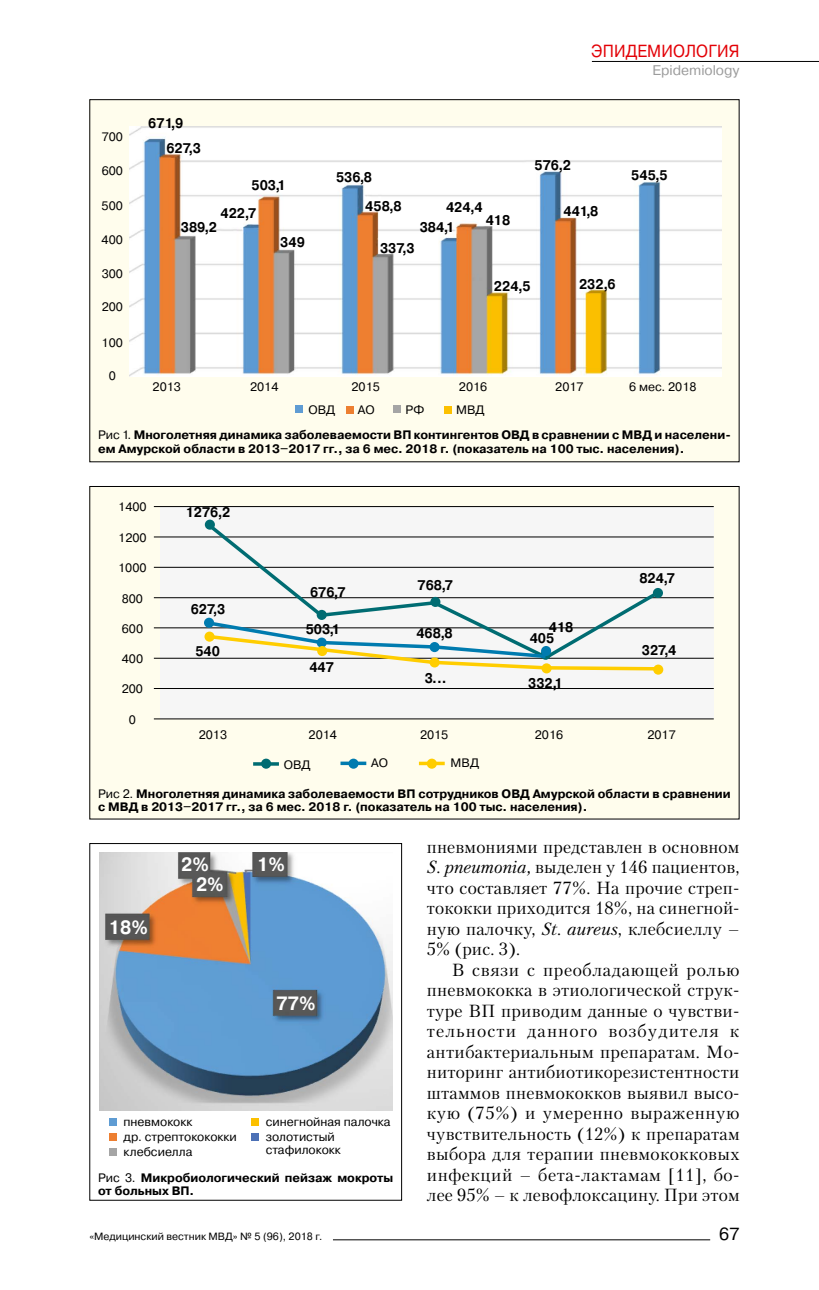
<style>
.page{position:relative;width:819px;height:1290px;background:#fff}
.page>*{position:absolute;margin:0;border:0;box-sizing:border-box;transform-origin:0 0}
.t1{font:700 19.25px "Pragmatica";color:#fff;scale:.9 1}
.t2{font:17.5px/20.5px "Petersburg";letter-spacing:.01em;color:#000;text-align:justify}
.t3{font:17.5px "Pragmatica";letter-spacing:.01em;color:#e30006;scale:.9 1}
.t4{font:17.5px "Pragmatica";color:#000}
.t5{font:700 14px/24.3px "Pragmatica";color:#000;scale:.9 1}
.t6{font:14px "Pragmatica";color:#9c9c9c}
.t7{font:700 12.25px/13.1px "Pragmatica";color:#000}
.t8{font:12.25px/14.9px "Pragmatica";color:#000}
.t9{font:10.5px "Pragmatica";color:#000}
.s1{font-weight:400}
.s2{font-style:italic}
</style>
<div class="page">
<hr style="left:333px;top:1239px;width:377px;height:1px;background:#000">
<hr style="left:592px;top:61px;width:227px;height:1px;background:#000">
<div style="left:90px;top:486px;width:649px;height:333px;background:#fffded"></div>
<div style="left:160px;top:506px;width:553px;height:213px;background:#f6f6f6"></div>
<img style="left:99px;top:852px;width:293px;height:259px">
<div style="left:89px;top:843px;width:313px;height:357px;border:1px solid #000"></div>
<div style="left:90px;top:100px;width:649px;height:362px;background:#fffded"></div>
<img style="left:129px;top:127px;width:592px;height:250px">
<div style="left:295px;top:405px;width:8px;height:8px;background:#5f9cd3"></div>
<div style="left:346px;top:406px;width:8px;height:7px;background:#ed7f31"></div>
<div style="left:393px;top:405px;width:8px;height:8px;background:#a5a5a5"></div>
<div style="left:444px;top:406px;width:8px;height:7px;background:#fcc000"></div>
<hr style="left:154px;top:506px;width:559px;height:1px;background:#000">
<hr style="left:154px;top:567px;width:559px;height:1px;background:#000">
<hr style="left:154px;top:627px;width:559px;height:1px;background:#000">
<hr style="left:154px;top:688px;width:559px;height:1px;background:#000">
<hr style="left:154px;top:537px;width:559px;height:1px;background:#000">
<hr style="left:154px;top:597px;width:559px;height:1px;background:#000">
<hr style="left:154px;top:658px;width:559px;height:1px;background:#000">
<hr style="left:154px;top:718px;width:559px;height:1px;background:#000">
<svg style="left:204px;top:520px;width:457px;height:139px"></svg>
<div style="left:205px;top:520px;width:10px;height:10px;background:#006c72;border-radius:50%"></div>
<svg style="left:261px;top:758px;width:10px;height:11px"></svg>
<div style="left:316px;top:610px;width:11px;height:10px;background:#006c72;border-radius:50%"></div>
<div style="left:430px;top:597px;width:10px;height:10px;background:#006c72;border-radius:50%"></div>
<div style="left:653px;top:588px;width:10px;height:10px;background:#006c72;border-radius:50%"></div>
<svg style="left:348px;top:758px;width:10px;height:11px"></svg>
<svg style="left:205px;top:619px;width:456px;height:53px"></svg>
<div style="left:204px;top:631px;width:10px;height:11px;background:#ffcd00;border-radius:50%"></div>
<div style="left:427px;top:758px;width:10px;height:11px;background:#ffcd00;border-radius:50%"></div>
<div style="left:317px;top:646px;width:10px;height:10px;background:#ffcd00;border-radius:50%"></div>
<div style="left:429px;top:657px;width:10px;height:10px;background:#ffcd00;border-radius:50%"></div>
<div style="left:541px;top:663px;width:10px;height:10px;background:#ffcd00;border-radius:50%"></div>
<div style="left:653px;top:664px;width:10px;height:11px;background:#ffcd00;border-radius:50%"></div>
<svg style="left:253px;top:762px;width:26px;height:4px"></svg>
<svg style="left:340px;top:761px;width:26px;height:4px"></svg>
<hr style="left:419px;top:762px;width:25px;height:3px;background:#ffcd00">
<div style="left:109px;top:1118px;width:8px;height:7px;background:#5f9cd3"></div>
<div style="left:109px;top:1133px;width:8px;height:7px;background:#ed7f31"></div>
<div style="left:109px;top:1148px;width:8px;height:7px;background:#a5a5a5"></div>
<div style="left:251px;top:1118px;width:7px;height:8px;background:#fcc000"></div>
<div style="left:251px;top:1133px;width:7px;height:7px;background:#4c71b6"></div>
<p class="t8" style="left:102px;top:129px;width:23px">700</p>
<p class="t8" style="left:102px;top:162px;width:23px">600</p>
<p class="t8" style="left:102px;top:198px;width:23px">500</p>
<p class="t8" style="left:102px;top:231px;width:23px">400</p>
<p class="t8" style="left:102px;top:266px;width:23px">300</p>
<p class="t8" style="left:102px;top:299px;width:23px">200</p>
<p class="t8" style="left:102px;top:335px;width:23px">100</p>
<p class="t8" style="left:109px;top:368px;width:9px">0</p>
<p class="t5" style="left:166px;top:112px;width:40px;text-indent:-18px">671,9<br>627,3</p>
<p class="t5" style="left:251px;top:173px;width:40px">503,1</p>
<p class="t5" style="left:220px;top:201px;width:41px">422,7</p>
<p class="t5" style="left:181px;top:216px;width:42px">389,2</p>
<p class="t5" style="left:280px;top:231px;width:29px">349</p>
<p class="t3" style="left:591px;top:38px;width:166px">ЭПИДЕМИОЛОГИЯ</p>
<p class="t6" style="left:652px;top:60px;width:88px">Epidemiology</p>
<p class="t5" style="left:336px;top:166px;width:42px">536,8</p>
<p class="t5" style="left:365px;top:194px;width:42px">458,8</p>
<p class="t5" style="left:380px;top:236px;width:40px">337,3</p>
<p class="t5" style="left:420px;top:197px;width:71px;line-height:20.3px;text-indent:26px">424,4<br>384,1</p>
<p class="t5" style="left:486px;top:208px;width:29px">418</p>
<p class="t5" style="left:534px;top:153px;width:42px">576,2</p>
<p class="t5" style="left:563px;top:199px;width:40px">441,8</p>
<p class="t5" style="left:631px;top:163px;width:42px">545,5</p>
<p class="t5" style="left:494px;top:274px;width:42px">224,5</p>
<p class="t5" style="left:579px;top:272px;width:42px">232,6</p>
<p class="t8" style="left:152px;top:378px;width:30px">2013</p>
<p class="t8" style="left:250px;top:378px;width:30px">2014</p>
<p class="t8" style="left:351px;top:378px;width:30px">2015</p>
<p class="t8" style="left:459px;top:378px;width:30px">2016</p>
<p class="t8" style="left:555px;top:378px;width:30px">2017</p>
<p class="t8" style="left:629px;top:378px;width:69px">6 мес. 2018</p>
<p class="t8" style="left:308px;top:401px;width:28px">ОВД</p>
<p class="t8" style="left:358px;top:401px;width:18px">АО</p>
<p class="t8" style="left:405px;top:401px;width:20px">РФ</p>
<p class="t8" style="left:456px;top:401px;width:30px">МВД</p>
<p class="t7" style="left:98px;top:429px;width:634px"><span class="s1">Рис 1.</span> Многолетняя динамика заболеваемости ВП контингентов ОВД в сравнении с МВД и населени&shy;ем Амурской области в 2013−2017 гг., за 6 мес. 2018 г. (показатель на 100 тыс. населения).</p>
<p class="t8" style="left:118px;top:499px;width:30px">1400</p>
<p class="t8" style="left:118px;top:530px;width:30px">1200</p>
<p class="t8" style="left:118px;top:560px;width:30px">1000</p>
<p class="t8" style="left:122px;top:591px;width:23px">800</p>
<p class="t8" style="left:122px;top:621px;width:23px">600</p>
<p class="t8" style="left:122px;top:650px;width:23px">400</p>
<p class="t8" style="left:122px;top:681px;width:23px">200</p>
<p class="t8" style="left:129px;top:712px;width:9px">0</p>
<p class="t5" style="left:186px;top:500px;width:51px">1276,2</p>
<p class="t5" style="left:191px;top:597px;width:40px">627,3</p>
<p class="t5" style="left:195px;top:639px;width:29px">540</p>
<p class="t5" style="left:310px;top:580px;width:41px">676,7</p>
<p class="t5" style="left:306px;top:617px;width:40px">503,1</p>
<p class="t5" style="left:309px;top:655px;width:29px">447</p>
<p class="t5" style="left:417px;top:573px;width:41px">768,7</p>
<p class="t5" style="left:416px;top:621px;width:42px">468,8</p>
<p class="t5" style="left:529px;top:626px;width:29px">405</p>
<p class="t5" style="left:548px;top:615px;width:29px">418</p>
<p class="t5" style="left:425px;top:666px;width:26px">3...</p>
<p class="t5" style="left:528px;top:671px;width:40px">332,1</p>
<p class="t5" style="left:639px;top:566px;width:41px">824,7</p>
<p class="t5" style="left:641px;top:638px;width:40px">327,4</p>
<p class="t8" style="left:199px;top:727px;width:30px">2013</p>
<p class="t8" style="left:308px;top:727px;width:30px">2014</p>
<p class="t8" style="left:420px;top:727px;width:30px">2015</p>
<p class="t8" style="left:535px;top:727px;width:30px">2016</p>
<p class="t8" style="left:647px;top:727px;width:30px">2017</p>
<p class="t8" style="left:284px;top:756px;width:28px">ОВД</p>
<p class="t8" style="left:371px;top:755px;width:18px">АО</p>
<p class="t8" style="left:450px;top:755px;width:30px">МВД</p>
<p class="t7" style="left:98px;top:788px;width:634px"><span class="s1">Рис 2.</span> Многолетняя динамика заболеваемости ВП сотрудников ОВД Амурской области в сравнении с МВД в 2013−2017 гг., за 6 мес. 2018 г. (показатель на 100 тыс. населения).</p>
<p class="t1" style="left:109px;top:915px;width:45px">18%</p>
<p class="t1" style="left:181px;top:852px;width:32px">2%</p>
<p class="t1" style="left:257px;top:852px;width:32px">1%</p>
<p class="t1" style="left:196px;top:872px;width:32px">2%</p>
<p class="t1" style="left:276px;top:991px;width:45px">77%</p>
<p class="t8" style="left:123px;top:1113px;width:115px">пневмококк<br>др. стрептокококки клебсиелла</p>
<p class="t8" style="left:266px;top:1113px;width:126px">синегнойная палочка золотистый</p>
<p class="t8" style="left:266px;top:1141px;width:77px">стафилококк</p>
<p class="t7" style="left:98px;top:1171px;width:297px"><span class="s1">Рис 3.</span> Микробиологический пейзаж мокроты от больных ВП.</p>
<p class="t2" style="left:427px;top:836px;width:314px">пневмониями представлен в основном <span class="s2">S. pneumonia,</span> выделен у 146 пациентов, что составляет 77%. На прочие стреп&shy;тококки приходится 18%, на синегной&shy;ную палочку, <span class="s2">St. aureus</span>, клебсиеллу – 5% (рис. 3).</p>
<p class="t2" style="left:427px;top:959px;width:314px;text-indent:25px">В связи с преобладающей ролью пневмококка в этиологической струк&shy;туре ВП приводим данные о чувстви&shy;тельности данного возбудителя к антибактериальным препаратам. Мо&shy;ниторинг антибиотикорезистентности штаммов пневмококков выявил высо&shy;кую (75%) и умеренно выраженную чувствительность (12%) к препаратам выбора для терапии пневмококковых инфекций – бета-лактамам [11], бо&shy;лее 95% – к левофлоксацину. При этом</p>
<p class="t9" style="left:89px;top:1229px;width:234px">«Медицинский вестник МВД» № 5 (96), 2018 г.</p>
<p class="t4" style="left:719px;top:1221px;width:22px">67</p>
</div>
